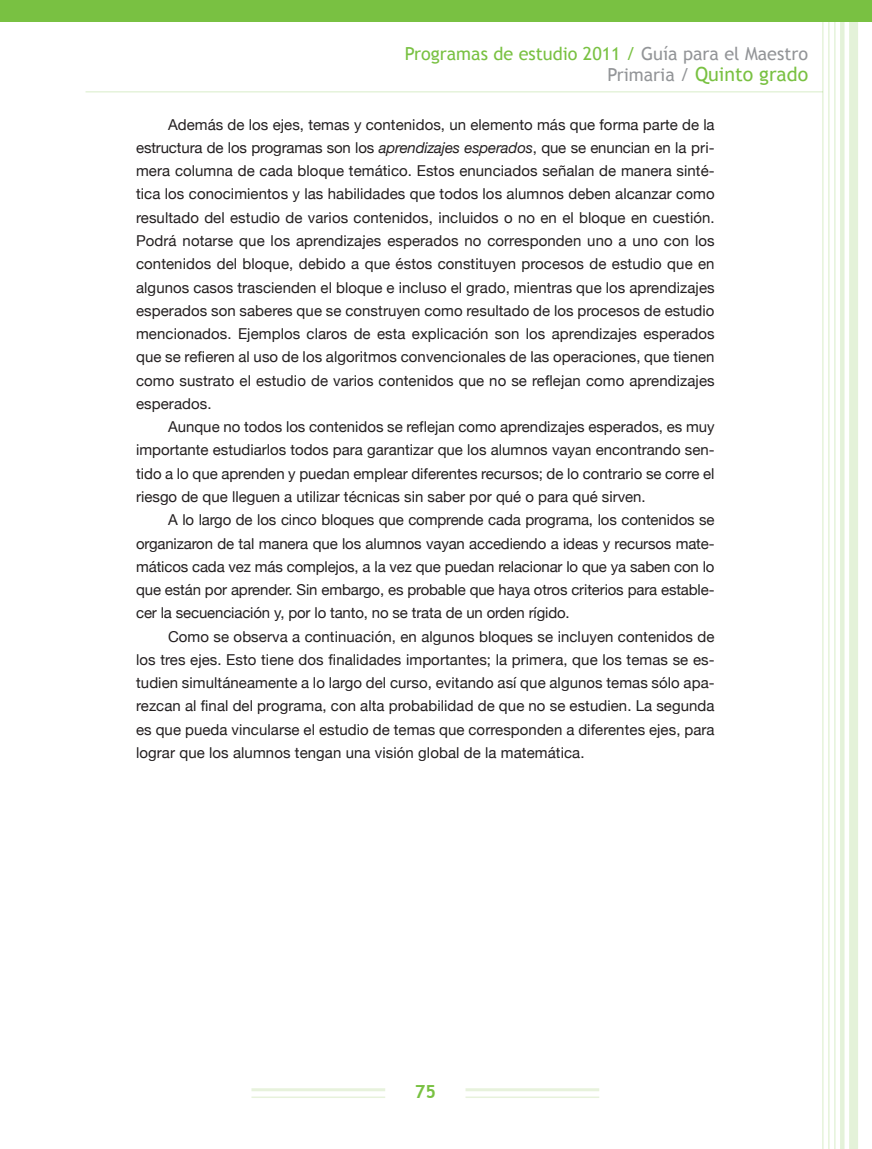
<style>
.page{position:relative;width:872px;height:1149px;background:#fff}
.page>*{position:absolute;margin:0;border:0;box-sizing:border-box;transform-origin:0 0}
.t1{font:19.5px "Trebuchet MS";color:#79c142}
.t2{font:18px "Trebuchet MS";color:#79c142}
.t3{font:700 18px "Trebuchet MS";color:#79c142}
._02_TEXTO_cuerpo_con{font:15px/23.2px "Helvetica Neue";color:#231f20;text-align:justify}
.s1{color:#939598}
.s2{font-size:18px;color:#939598}
.s3{font-style:italic}
</style>
<div class="page">
<div style="left:849px;top:0;width:9px;height:1148px;background:#e4f2d9"></div>
<hr style="left:840px;top:0;width:4px;height:1148px;background:#e4f2d9">
<hr style="left:834px;top:0;width:1px;height:1148px;background:#79c142">
<hr style="left:828px;top:0;width:1px;height:1148px;background:#79c142">
<hr style="left:822px;top:0;width:1px;height:1148px;background:#79c142">
<div style="left:0;top:0;width:872px;height:22px;background:#79c142"></div>
<hr style="left:85px;top:91px;width:738px;height:1px;background:#79c142">
<hr style="left:465px;top:1087px;width:134px;height:3px;background:#e1efd4">
<hr style="left:251px;top:1087px;width:134px;height:3px;background:#e1efd4">
<hr style="left:465px;top:1096px;width:134px;height:1px;background:#e1efd4">
<hr style="left:251px;top:1096px;width:134px;height:1px;background:#e1efd4">
<p class="t2" style="left:405px;top:43px;width:405px">Programas de estudio 2011 / <span class="s1">Guía para el Maestro</span></p>
<h1 class="t1" style="left:607px;top:62px;width:202px"><span class="s2">Primaria /</span> Quinto grado</h1>
<p class="_02_TEXTO_cuerpo_con" style="left:136px;top:112px;width:580px;text-indent:32px">Además de los ejes, temas y contenidos, un elemento más que forma parte de la estructura de los programas son los <span class="s3">aprendizajes esperados</span>, que se enuncian en la pri&shy;mera columna de cada bloque temático. Estos enunciados señalan de manera sinté&shy;tica los conocimientos y las habilidades que todos los alumnos deben alcanzar como resultado del estudio de varios contenidos, incluidos o no en el bloque en cuestión.<br>Podrá notarse que los aprendizajes esperados no corresponden uno a uno con los contenidos del bloque, debido a que éstos constituyen procesos de estudio que en algunos casos trascienden el bloque e incluso el grado, mientras que los aprendizajes esperados son saberes que se construyen como resultado de los procesos de estudio mencionados. Ejemplos claros de esta explicación son los aprendizajes esperados que se refieren al uso de los algoritmos convencionales de las operaciones, que tienen como sustrato el estudio de varios contenidos que no se reflejan como aprendizajes esperados.</p>
<p class="_02_TEXTO_cuerpo_con" style="left:136px;top:415px;width:580px;text-indent:32px">Aunque no todos los contenidos se reflejan como aprendizajes esperados, es muy importante estudiarlos todos para garantizar que los alumnos vayan encontrando sen&shy;tido a lo que aprenden y puedan emplear diferentes recursos; de lo contrario se corre el riesgo de que lleguen a utilizar técnicas sin saber por qué o para qué sirven.</p>
<p class="_02_TEXTO_cuerpo_con" style="left:136px;top:508px;width:580px;text-indent:32px">A lo largo de los cinco bloques que comprende cada programa, los contenidos se organizaron de tal manera que los alumnos vayan accediendo a ideas y recursos mate&shy;máticos cada vez más complejos, a la vez que puedan relacionar lo que ya saben con lo que están por aprender. Sin embargo, es probable que haya otros criterios para estable&shy;cer la secuenciación y, por lo tanto, no se trata de un orden rígido.</p>
<p class="_02_TEXTO_cuerpo_con" style="left:136px;top:624px;width:580px;text-indent:32px">Como se observa a continuación, en algunos bloques se incluyen contenidos de los tres ejes. Esto tiene dos finalidades importantes; la primera, que los temas se es&shy;tudien simultáneamente a lo largo del curso, evitando así que algunos temas sólo apa&shy;rezcan al final del programa, con alta probabilidad de que no se estudien. La segunda es que pueda vincularse el estudio de temas que corresponden a diferentes ejes, para lograr que los alumnos tengan una visión global de la matemática.</p>
<p class="t3" style="left:415px;top:1080px;width:23px">75</p>
</div>
